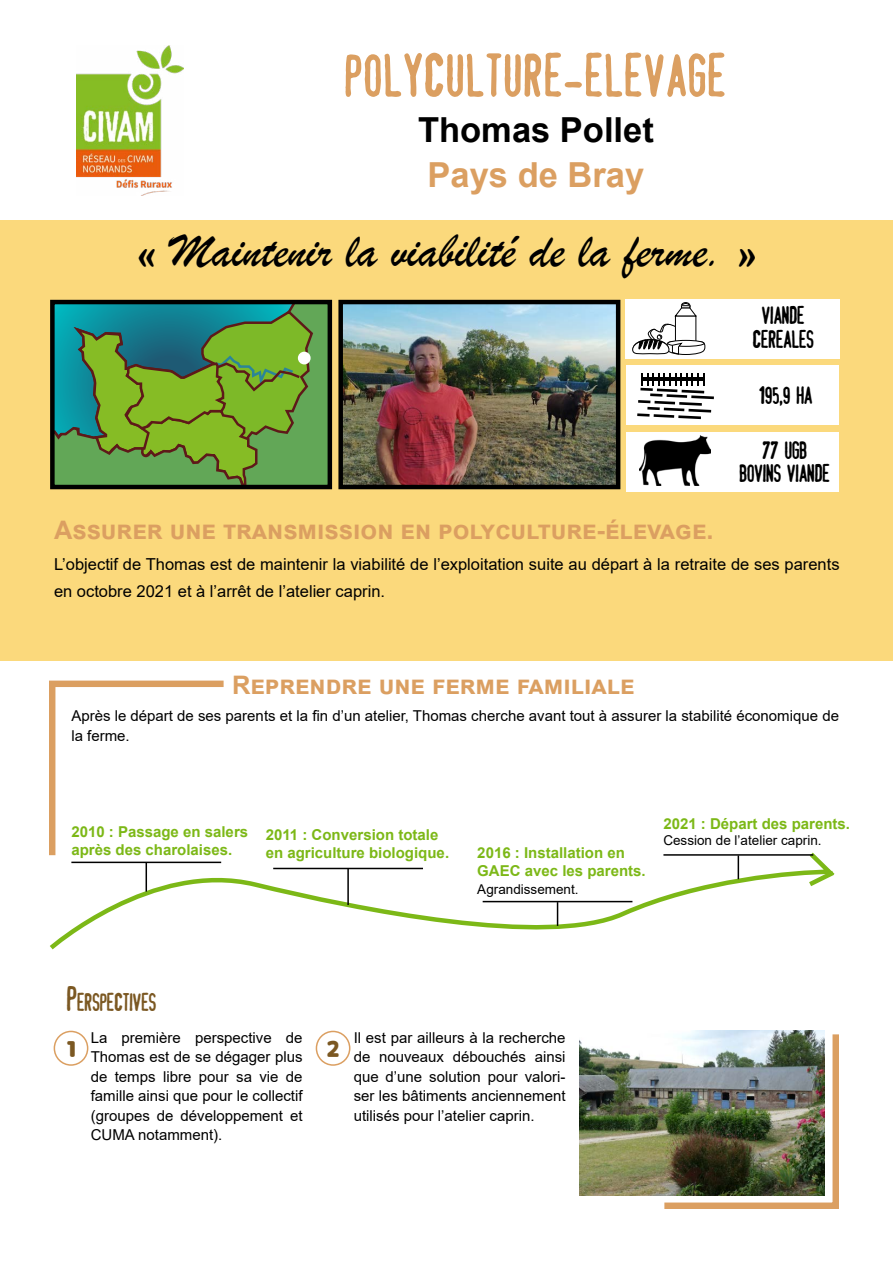
<style>
.page{position:relative;width:893px;height:1263px;background:#fff}
.page>*{position:absolute;margin:0;border:0;box-sizing:border-box;transform-origin:0 0}
.t1{font:58.5px "Stamp";letter-spacing:.03em;color:#db9f61}
.t2{font:49.5px "Brush Script";color:#000}
.t3{font:700 34.5px "Arial";color:#000}
.t4{font:700 34.5px "Arial";color:#db9f61}
.t5{font:700 25.5px "Arial";color:#db9f61}
.t6{font:24.15px "Stamp";color:#7b5822}
.t7{font:24px/23.7px "Stamp";color:#000;text-align:center}
.t8{font:24px "Stamp";color:#000}
.t9{font:24px "Insaniburger";color:#7b5822}
.t10{font:16.5px/27px "Arial";color:#000}
.t11{font:15px/19.5px "Arial";color:#000;text-align:justify}
.t12{font:700 15px/18px "Arial";color:#7cb817}
.t13{font:13.5px "Arial";color:#000}
.s1{font-size:34.5px}
</style>
<div class="page">
<div style="left:0;top:221px;width:893px;height:440px;background:#fbd97c"></div>
<img style="left:77px;top:45px;width:107px;height:151px">
<img style="left:343px;top:305px;width:272px;height:179px">
<div style="left:338px;top:300px;width:282px;height:189px;border:4px solid #000"></div>
<svg style="left:55px;top:305px;width:272px;height:179px"></svg>
<svg style="left:55px;top:309px;width:260px;height:175px"></svg>
<svg style="left:55px;top:324px;width:247px;height:160px"></svg>
<div style="left:50px;top:300px;width:282px;height:189px;border:4px solid #000"></div>
<div style="left:298px;top:352px;width:13px;height:12px;background:#fff;border-radius:50%"></div>
<svg style="left:50px;top:852px;width:778px;height:98px"></svg>
<svg style="left:804px;top:867px;width:31px;height:23px"></svg>
<hr style="left:71px;top:862px;width:150px;height:1px;background:#000">
<svg style="left:146px;top:863px;width:1px;height:28px"></svg>
<hr style="left:273px;top:868px;width:150px;height:1px;background:#000">
<hr style="left:347px;top:869px;width:2px;height:36px;background:#000">
<hr style="left:483px;top:901px;width:149px;height:1px;background:#000">
<svg style="left:557px;top:902px;width:1px;height:24px"></svg>
<hr style="left:663px;top:854px;width:150px;height:2px;background:#000">
<svg style="left:738px;top:855px;width:1px;height:24px"></svg>
<div style="left:54px;top:1031px;width:34px;height:35px;border:2px solid #db9f61;border-radius:50%"></div>
<div style="left:316px;top:1031px;width:34px;height:35px;border:2px solid #db9f61;border-radius:50%"></div>
<svg style="left:49px;top:680px;width:177px;height:177px"></svg>
<svg style="left:664px;top:1034px;width:175px;height:175px"></svg>
<img style="left:580px;top:1031px;width:245px;height:165px">
<div style="left:626px;top:365px;width:213px;height:60px;background:#fff"></div>
<svg style="left:637px;top:373px;width:77px;height:47px"></svg>
<hr style="left:641px;top:377px;width:63px;height:1px;background:#000">
<hr style="left:642px;top:380px;width:62px;height:1px;background:#000">
<div style="left:625px;top:299px;width:215px;height:59px;background:#fff"></div>
<div style="left:681px;top:302px;width:9px;height:7px;border:1px solid #000;border-radius:50%"></div>
<div style="left:681px;top:303px;width:9px;height:7px;border:1px solid #000;border-radius:50%"></div>
<svg style="left:632px;top:305px;width:74px;height:50px"></svg>
<div style="left:626px;top:432px;width:213px;height:59px;background:#fff"></div>
<img style="left:640px;top:435px;width:70px;height:51px">
<h1 class="t1" style="left:345px;top:42px;width:383px">POLYCULTURE-ELEVAGE</h1>
<h3 class="t3" style="left:418px;top:105px;width:237px">Thomas Pollet</h3>
<h3 class="t4" style="left:428px;top:150px;width:218px">Pays de Bray</h3>
<h2 class="t2" style="left:137px;top:220px;width:622px">« Maintenir la viabilité de la ferme. »</h2>
<h3 class="t7" style="left:753px;top:304px;width:63px">VIANDE<br>CEREALES</h3>
<h3 class="t7" style="left:760px;top:384px;width:55px">195,9 HA</h3>
<h3 class="t8" style="left:763px;top:436px;width:46px">77 UGB</h3>
<h3 class="t7" style="left:740px;top:462px;width:92px">BOVINS VIANDE</h3>
<h3 class="t5" style="left:54px;top:512px;width:661px">Assurer une transmission en polyculture-élevage.</h3>
<p class="t10" style="left:54px;top:550px;width:787px">L’objectif de Thomas est de maintenir la viabilité de l’exploitation suite au départ à la retraite de ses parents en octobre 2021 et à l’arrêt de l’atelier caprin.</p>
<h3 class="t5" style="left:232px;top:667px;width:404px">Reprendre une ferme familiale</h3>
<p class="t11" style="left:71px;top:706px;width:769px">Après le départ de ses parents et la fin d’un atelier, Thomas cherche avant tout à assurer la stabilité économique de la ferme.</p>
<p class="t12" style="left:71px;top:823px;width:178px">2010 : Passage en salers après des charolaises.</p>
<p class="t12" style="left:266px;top:826px;width:185px">2011 : Conversion totale en agriculture biologique.</p>
<p class="t12" style="left:477px;top:844px;width:170px">2016 : Installation en<br>GAEC avec les parents.</p>
<p class="t13" style="left:477px;top:880px;width:103px">Agrandissement.</p>
<p class="t12" style="left:663px;top:815px;width:188px">2021 : Départ des parents.</p>
<p class="t13" style="left:663px;top:831px;width:160px">Cession de l’atelier caprin.</p>
<h3 class="t6" style="left:67px;top:989px;width:91px"><span class="s1">P</span>ERSPECTIVES</h3>
<p class="t11" style="left:91px;top:1028px;width:213px">La première perspective de Thomas est de se dégager plus de temps libre pour sa vie de famille ainsi que pour le collectif (groupes de développement et CUMA notamment).</p>
<p class="t11" style="left:354px;top:1028px;width:213px">Il est par ailleurs à la recherche de nouveaux débouchés ainsi que d’une solution pour valori&shy;ser les bâtiments anciennement utilisés pour l’atelier caprin.</p>
<h3 class="t9" style="left:67px;top:1035px;width:10px">1</h3>
<h3 class="t9" style="left:327px;top:1035px;width:13px">2</h3>
</div>
